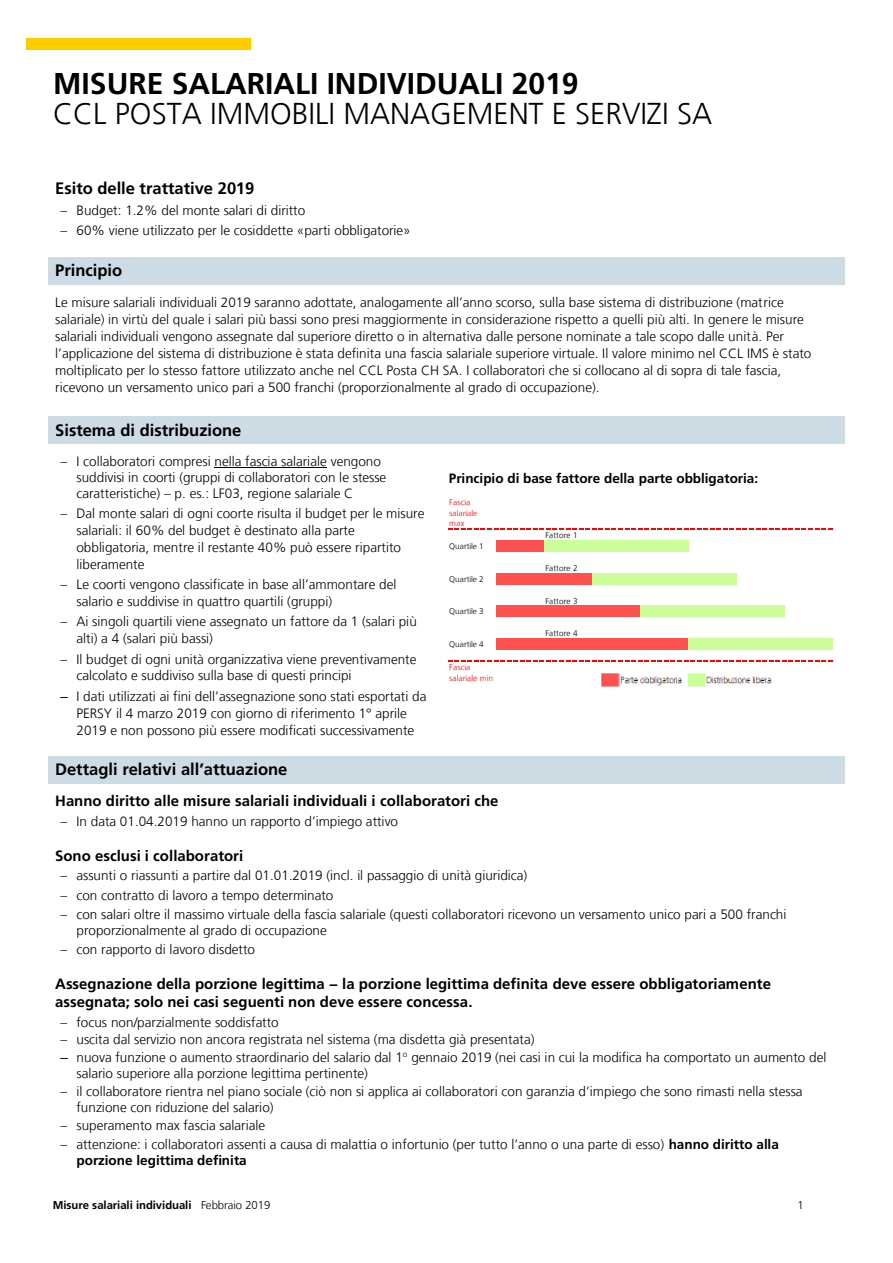
<style>
.page{position:relative;width:893px;height:1263px;background:#fff}
.page>*{position:absolute;margin:0;border:0;box-sizing:border-box;transform-origin:0 0}
.t1{font:300 30px "Frutiger";color:#000}
.t2{font:700 30px "Frutiger";color:#000}
.t3{font:700 16.5px "Frutiger";color:#000}
.t4{font:700 15px/18px "Frutiger";color:#000}
.t5{font:300 13.5px/17px "Frutiger";color:#000}
.t6{font:700 13.5px "Frutiger";color:#000}
.t7{font:700 11.4px "Frutiger";letter-spacing:-.005em;color:#000}
.t8{font:300 11.4px "Frutiger";color:#000}
.t9{font:300 8.25px "Frutiger";color:#000}
.t10{font:300 8.25px/10.9px "Frutiger";letter-spacing:.015em;color:#f00}
.s1{font-family:"Arial";font-weight:400}
.s2{font-weight:700}
.s3{font-weight:300}
</style>
<div class="page">
<div style="left:26px;top:38px;width:224px;height:11px;background:#fc0"></div>
<div style="left:50px;top:259px;width:793px;height:24px;background:#ccdbe4"></div>
<hr style="left:50px;top:257px;width:793px;height:2px;background:#ccdbe4">
<hr style="left:50px;top:283px;width:793px;height:1px;background:#ccdbe4">
<svg style="left:49px;top:257px;width:1px;height:27px"></svg>
<svg style="left:843px;top:257px;width:1px;height:27px"></svg>
<div style="left:50px;top:418px;width:793px;height:25px;background:#ccdbe4"></div>
<hr style="left:50px;top:417px;width:793px;height:1px;background:#ccdbe4">
<hr style="left:50px;top:443px;width:793px;height:1px;background:#ccdbe4">
<svg style="left:49px;top:417px;width:1px;height:27px"></svg>
<svg style="left:843px;top:417px;width:1px;height:27px"></svg>
<hr style="left:215px;top:467px;width:112px;height:1px;background:#000">
<div style="left:50px;top:757px;width:793px;height:25px;background:#ccdbe4"></div>
<hr style="left:50px;top:756px;width:793px;height:1px;background:#ccdbe4">
<hr style="left:50px;top:782px;width:793px;height:1px;background:#ccdbe4">
<svg style="left:49px;top:756px;width:1px;height:27px"></svg>
<svg style="left:843px;top:756px;width:1px;height:27px"></svg>
<div style="left:496px;top:540px;width:48px;height:12px;background:#ff5050"></div>
<div style="left:544px;top:540px;width:144px;height:12px;background:#cf9"></div>
<div style="left:496px;top:573px;width:96px;height:11px;background:#ff5050"></div>
<div style="left:592px;top:573px;width:144px;height:11px;background:#cf9"></div>
<div style="left:496px;top:606px;width:144px;height:11px;background:#ff5050"></div>
<div style="left:640px;top:606px;width:144px;height:11px;background:#cf9"></div>
<div style="left:496px;top:638px;width:192px;height:12px;background:#ff5050"></div>
<div style="left:688px;top:638px;width:144px;height:12px;background:#cf9"></div>
<svg style="left:448px;top:529px;width:384px;height:1px"></svg>
<svg style="left:448px;top:660px;width:384px;height:1px"></svg>
<img style="left:601px;top:673px;width:171px;height:14px">
<h1 class="t2" style="left:53px;top:66px;width:527px">MISURE SALARIALI INDIVIDUALI 2019</h1>
<h1 class="t1" style="left:53px;top:96px;width:660px">CCL POSTA IMMOBILI MANAGEMENT E SERVIZI SA</h1>
<p class="t3" style="left:55px;top:179px;width:201px">Esito delle trattative 2019</p>
<p class="t5" style="left:60px;top:202px;width:246px">– Budget: 1.2% del monte salari di diritto</p>
<p class="t5" style="left:60px;top:222px;width:352px">– 60% viene utilizzato per le cosiddette «parti obbligatorie»</p>
<p class="t3" style="left:55px;top:261px;width:69px">Principio</p>
<p class="t5" style="left:55px;top:294px;width:758px">Le misure salariali individuali 2019 saranno adottate, analogamente all’anno scorso, sulla base sistema di distribuzione (matrice salariale) in virtù del quale i salari più bassi sono presi maggiormente in considerazione rispetto a quelli più alti. In genere le misure salariali individuali vengono assegnate dal superiore diretto o in alternativa dalle persone nominate a tale scopo dalle unità. Per l’applicazione del sistema di distribuzione è stata definita una fascia salariale superiore virtuale. Il valore minimo nel CCL IMS è stato moltiplicato per lo stesso fattore utilizzato anche nel CCL Posta CH SA. I collaboratori che si collocano al di sopra di tale fascia, ricevono un versamento unico pari a 500 franchi (proporzionalmente al grado di occupazione).</p>
<p class="t3" style="left:55px;top:420px;width:188px">Sistema di distribuzione</p>
<p class="t5" style="left:76px;top:453px;width:311px;line-height:16.2px;text-indent:-16px">– I collaboratori compresi nella fascia salariale vengono suddivisi in coorti (gruppi di collaboratori con le stesse caratteristiche) – p. es.: LF03, regione salariale C</p>
<p class="t5" style="left:76px;top:505px;width:350px;text-indent:-16px">– Dal monte salari di ogni coorte risulta il budget per le misure salariali: il 60% del budget è destinato alla parte obbligatoria, mentre il restante 40% può essere ripartito liberamente</p>
<p class="t5" style="left:76px;top:576px;width:321px;text-indent:-16px">– Le coorti vengono classificate in base all’ammontare del salario e suddivise in quattro quartili (gruppi)</p>
<p class="t5" style="left:76px;top:613px;width:342px;text-indent:-16px">– Ai singoli quartili viene assegnato un fattore da 1 (salari più alti) a 4 (salari più bassi)</p>
<p class="t5" style="left:76px;top:650px;width:342px;text-indent:-16px">– Il budget di ogni unità organizzativa viene preventivamente calcolato e suddiviso sulla base di questi principi</p>
<p class="t5" style="left:60px;top:687px;width:368px;text-align:center"><span class="s1">–</span> I dati utilizzati ai fini dell’assegnazione sono stati esportati da<br>PERSY il 4 marzo 2019 con giorno di riferimento 1° aprile<br>2019 e non possono più essere modificati successivamente</p>
<p class="t6" style="left:449px;top:470px;width:311px">Principio di base fattore della parte obbligatoria:</p>
<p class="t10" style="left:449px;top:496px;width:30px">Fascia salariale max</p>
<p class="t9" style="left:545px;top:530px;width:34px">Fattore 1</p>
<p class="t9" style="left:449px;top:541px;width:36px">Quartile 1</p>
<p class="t9" style="left:545px;top:563px;width:34px">Fattore 2</p>
<p class="t9" style="left:449px;top:574px;width:36px">Quartile 2</p>
<p class="t9" style="left:545px;top:596px;width:34px">Fattore 3</p>
<p class="t9" style="left:449px;top:607px;width:36px">Quartile 3</p>
<p class="t9" style="left:545px;top:629px;width:34px">Fattore 4</p>
<p class="t9" style="left:449px;top:639px;width:36px">Quartile 4</p>
<p class="t10" style="left:449px;top:661px;width:45px">Fascia salariale min</p>
<p class="t3" style="left:55px;top:759px;width:234px">Dettagli relativi all’attuazione</p>
<p class="t4" style="left:55px;top:792px;width:445px">Hanno diritto alle misure salariali individuali i collaboratori che</p>
<p class="t5" style="left:60px;top:813px;width:339px">– In data 01.04.2019 hanno un rapporto d’impiego attivo</p>
<p class="t4" style="left:55px;top:847px;width:190px">Sono esclusi i collaboratori</p>
<p class="t5" style="left:60px;top:867px;width:468px">– assunti o riassunti a partire dal 01.01.2019 (incl. il passaggio di unità giuridica)</p>
<p class="t5" style="left:60px;top:886px;width:275px">– con contratto di lavoro a tempo determinato</p>
<p class="t5" style="left:76px;top:906px;width:711px;line-height:16.2px;text-indent:-16px">– con salari oltre il massimo virtuale della fascia salariale (questi collaboratori ricevono un versamento unico pari a 500 franchi proporzionalmente al grado di occupazione</p>
<p class="t5" style="left:60px;top:941px;width:196px">– con rapporto di lavoro disdetto</p>
<p class="t4" style="left:55px;top:975px;width:717px">Assegnazione della porzione legittima − la porzione legittima definita deve essere obbligatoriamente assegnata; solo nei casi seguenti non deve essere concessa.</p>
<p class="t5" style="left:60px;top:1013px;width:220px">– focus non/parzialmente soddisfatto</p>
<p class="t5" style="left:60px;top:1031px;width:475px">– uscita dal servizio non ancora registrata nel sistema (ma disdetta già presentata)</p>
<p class="t5" style="left:76px;top:1049px;width:751px;line-height:16.2px;text-indent:-16px"><span class="s1">–</span> nuova funzione o aumento straordinario del salario dal 1<sup>o</sup> gennaio 2019 (nei casi in cui la modifica ha comportato un aumento del salario superiore alla porzione legittima pertinente)</p>
<p class="t5" style="left:76px;top:1083px;width:728px;line-height:16.2px;text-indent:-16px">– il collaboratore rientra nel piano sociale (ciò non si applica ai collaboratori con garanzia d’impiego che sono rimasti nella stessa funzione con riduzione del salario)</p>
<p class="t5" style="left:60px;top:1117px;width:206px">– superamento max fascia salariale</p>
<p class="t5" style="left:76px;top:1136px;width:704px;line-height:16.2px;text-indent:-16px">– attenzione: i collaboratori assenti a causa di malattia o infortunio (per tutto l’anno o una parte di esso) <span class="s2">hanno diritto alla porzione legittima definita</span></p>
<p class="t7" style="left:53px;top:1198px;width:219px">Misure salariali individuali <span class="s3">Febbraio 2019</span></p>
<p class="t8" style="left:798px;top:1198px;width:8px">1</p>
</div>
